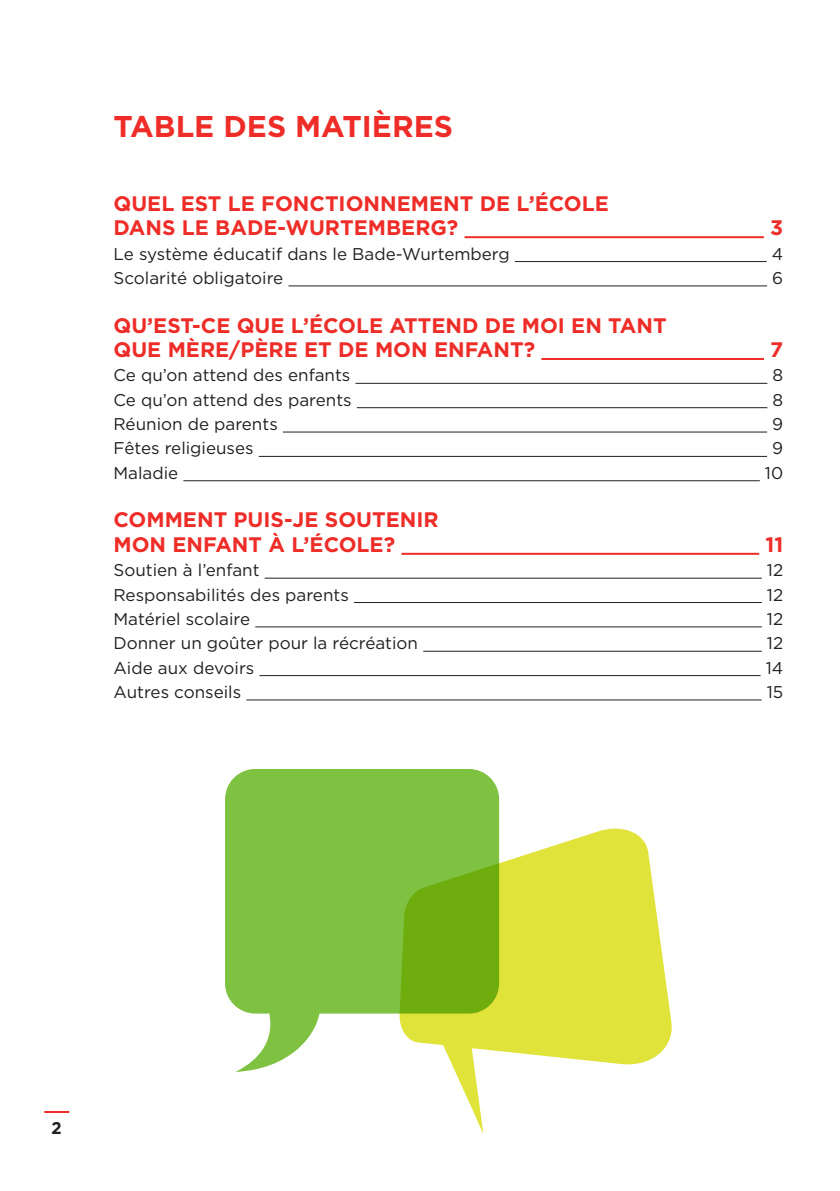
<style>
.page{position:relative;width:840px;height:1191px;background:#fff}
.page>*{position:absolute;margin:0;border:0;box-sizing:border-box;transform-origin:0 0}
.t1{font:700 30px "Gotham";color:#ee2d28}
.t2{font:700 21px/24.4px "Gotham";color:#ee2d28}
.t3{font:17px "Gotham";color:#231f20}
.t4{font:700 17px "Gotham";color:#231f20}
</style>
<div class="page">
<hr style="left:839px;top:0;width:1px;height:510px;background:#ee2d28">
<svg style="left:225px;top:769px;width:274px;height:302px;background:#91ca5c"></svg>
<svg style="left:398px;top:828px;width:274px;height:306px;fill:#e0e339"></svg>
<hr style="left:464px;top:236px;width:299px;height:2px;background:#ee2d28">
<hr style="left:514px;top:261px;width:252px;height:1px;background:#231f20">
<hr style="left:288px;top:285px;width:478px;height:1px;background:#231f20">
<hr style="left:541px;top:358px;width:222px;height:2px;background:#ee2d28">
<hr style="left:355px;top:383px;width:412px;height:1px;background:#231f20">
<hr style="left:356px;top:407px;width:411px;height:1px;background:#231f20">
<hr style="left:283px;top:431px;width:483px;height:1px;background:#231f20">
<hr style="left:258px;top:456px;width:508px;height:1px;background:#231f20">
<hr style="left:183px;top:480px;width:576px;height:1px;background:#231f20">
<hr style="left:401px;top:553px;width:357px;height:2px;background:#ee2d28">
<hr style="left:264px;top:577px;width:497px;height:1px;background:#231f20">
<hr style="left:354px;top:602px;width:407px;height:1px;background:#231f20">
<hr style="left:255px;top:626px;width:506px;height:1px;background:#231f20">
<hr style="left:423px;top:650px;width:338px;height:1px;background:#231f20">
<hr style="left:259px;top:675px;width:501px;height:1px;background:#231f20">
<hr style="left:246px;top:699px;width:515px;height:1px;background:#231f20">
<hr style="left:44px;top:1111px;width:25px;height:2px;background:#ee2d28">
<h1 class="t1" style="left:113px;top:107px;width:341px">TABLE DES MATIÈRES</h1>
<p class="t2" style="left:113px;top:191px;width:496px">QUEL EST LE FONCTIONNEMENT DE L’ÉCOLE<br>DANS LE BADE-WURTEMBERG?</p>
<p class="t2" style="left:769px;top:215px;width:15px">3</p>
<p class="t3" style="left:113px;top:243px;width:397px">Le système éducatif dans le Bade‑Wurtemberg</p>
<p class="t3" style="left:771px;top:243px;width:13px">4</p>
<p class="t3" style="left:113px;top:267px;width:171px">Scolarité obligatoire</p>
<p class="t3" style="left:771px;top:267px;width:12px">6</p>
<p class="t2" style="left:113px;top:313px;width:554px">QU’EST-CE QUE L’ÉCOLE ATTEND DE MOI EN TANT<br>QUE MÈRE/PÈRE ET DE MON ENFANT?</p>
<p class="t2" style="left:769px;top:337px;width:14px">7</p>
<p class="t3" style="left:113px;top:364px;width:238px">Ce qu’on attend des enfants</p>
<p class="t3" style="left:772px;top:364px;width:12px">8</p>
<p class="t3" style="left:113px;top:389px;width:239px">Ce qu’on attend des parents</p>
<p class="t3" style="left:772px;top:389px;width:12px">8</p>
<p class="t3" style="left:113px;top:413px;width:166px">Réunion de parents</p>
<p class="t3" style="left:771px;top:413px;width:12px">9</p>
<p class="t3" style="left:113px;top:437px;width:142px">Fêtes religieuses</p>
<p class="t3" style="left:771px;top:437px;width:12px">9</p>
<p class="t3" style="left:113px;top:462px;width:66px">Maladie</p>
<p class="t3" style="left:764px;top:462px;width:20px">10</p>
<p class="t2" style="left:113px;top:508px;width:326px">COMMENT PUIS-JE SOUTENIR<br>MON ENFANT À L’ÉCOLE?</p>
<p class="t2" style="left:765px;top:532px;width:19px">11</p>
<p class="t3" style="left:113px;top:559px;width:147px">Soutien à l’enfant</p>
<p class="t3" style="left:766px;top:559px;width:18px">12</p>
<p class="t3" style="left:113px;top:583px;width:237px">Responsabilités des parents</p>
<p class="t3" style="left:766px;top:583px;width:18px">12</p>
<p class="t3" style="left:113px;top:608px;width:138px">Matériel scolaire</p>
<p class="t3" style="left:766px;top:608px;width:18px">12</p>
<p class="t3" style="left:113px;top:632px;width:306px">Donner un goûter pour la récréation</p>
<p class="t3" style="left:766px;top:632px;width:18px">12</p>
<p class="t3" style="left:113px;top:656px;width:142px">Aide aux devoirs</p>
<p class="t3" style="left:765px;top:656px;width:19px">14</p>
<p class="t3" style="left:113px;top:681px;width:129px">Autres conseils</p>
<p class="t3" style="left:766px;top:681px;width:18px">15</p>
<p class="t4" style="left:52px;top:1116px;width:12px">2</p>
</div>
